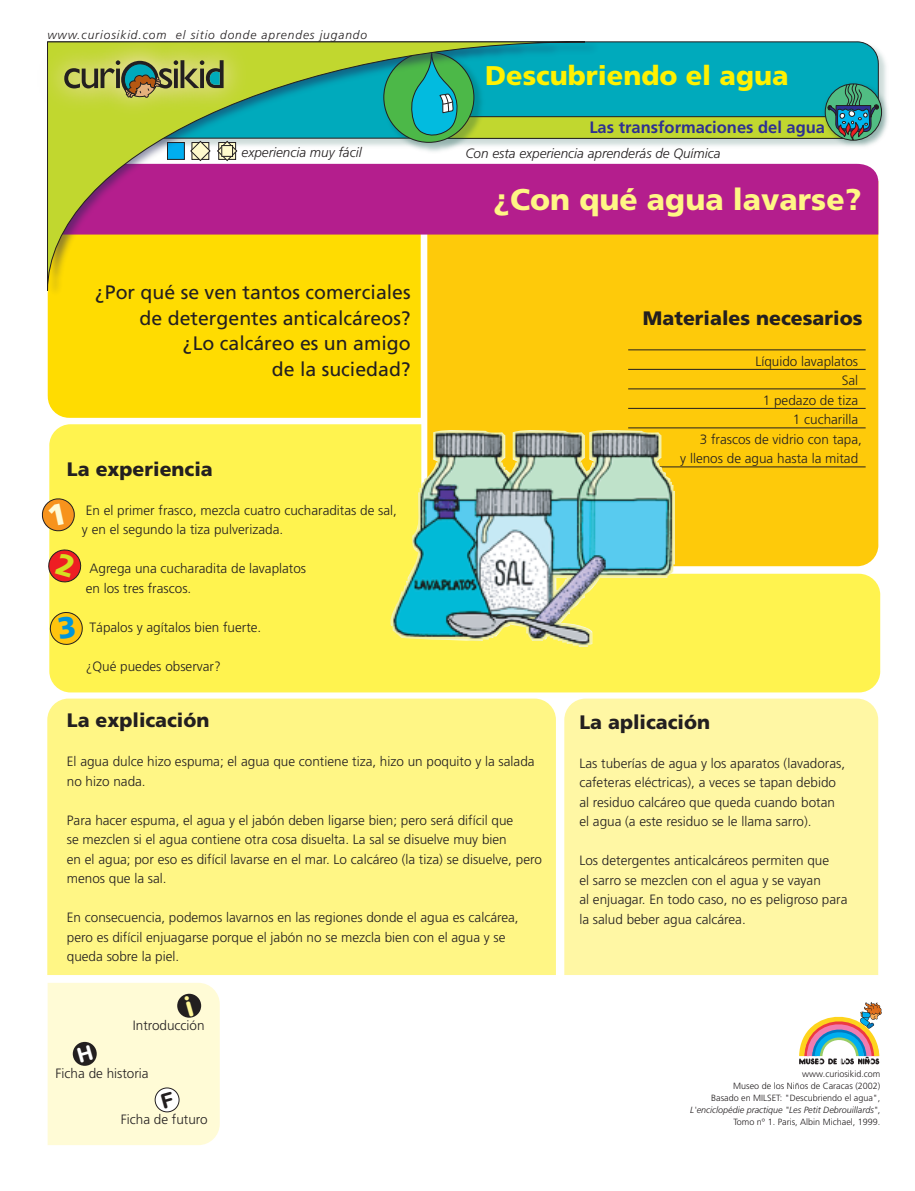
<style>
.page{position:relative;width:915px;height:1191px;background:#fff}
.page>*{position:absolute;margin:0;border:0;box-sizing:border-box;transform-origin:0 0}
.t1{font:900 30px "Frutiger";color:#fff685}
.t2{font:900 27px "Frutiger";color:#fff101}
.t3{font:19.5px/25.5px "Frutiger";color:#231f20;text-align:right}
.t4{font:900 19.5px "Frutiger";color:#231f20}
.t5{font:700 16.5px "Frutiger";color:#2e3092}
.t6{font:300 13.5px/19.5px "Frutiger";color:#231f20}
.t7{font:italic 300 13.5px "Frutiger";color:#231f20}
.t8{font:italic 300 12px "Frutiger";letter-spacing:.075em;color:#231f20}
.t9{font:300 9px/12px "Frutiger";color:#231f20;text-align:right}
.s1{font-style:italic}
</style>
<div class="page">
<div style="left:49px;top:424px;width:830px;height:268px;background:#fff34f"></div>
<div style="left:564px;top:698px;width:313px;height:277px;background:#fff7a4"></div>
<div style="left:47px;top:698px;width:508px;height:277px;background:#fff685"></div>
<div style="left:427px;top:234px;width:451px;height:332px;background:#feca0a"></div>
<div style="left:48px;top:296px;width:372px;height:122px;background:#ffdc01"></div>
<div style="left:599px;top:164px;width:279px;height:70px;background:#b41e8d"></div>
<svg style="left:599px;top:41px;width:279px;height:10px;background:#12a0b0"></svg>
<hr style="left:628px;top:388px;width:237px;height:1px;background:#231f20">
<hr style="left:628px;top:408px;width:237px;height:1px;background:#231f20">
<hr style="left:628px;top:427px;width:237px;height:1px;background:#231f20">
<hr style="left:628px;top:466px;width:237px;height:1px;background:#231f20">
<hr style="left:628px;top:369px;width:237px;height:1px;background:#231f20">
<hr style="left:628px;top:349px;width:237px;height:1px;background:#231f20">
<svg style="left:799px;top:1002px;width:82px;height:62px"></svg>
<img style="left:821px;top:81px;width:67px;height:66px">
<img style="left:47px;top:41px;width:552px;height:255px">
<svg style="left:47px;top:41px;width:538px;height:250px;background:#bf8c63"></svg>
<img style="left:47px;top:41px;width:9px;height:105px">
<img style="left:56px;top:41px;width:6px;height:105px">
<img style="left:217px;top:41px;width:64px;height:105px">
<img style="left:62px;top:41px;width:155px;height:111px">
<svg style="left:64px;top:60px;width:159px;height:38px;background:#919c53"></svg>
<svg style="left:410px;top:51px;width:469px;height:93px;background:#36ae96"></svg>
<img style="left:389px;top:428px;width:285px;height:219px">
<svg style="left:41px;top:497px;width:35px;height:36px"></svg>
<svg style="left:48px;top:548px;width:34px;height:35px"></svg>
<svg style="left:49px;top:611px;width:34px;height:35px"></svg>
<div style="left:48px;top:983px;width:172px;height:162px;background:#fffbd6"></div>
<p class="t8" style="left:47px;top:28px;width:321px">www.curiosikid.com el sitio donde aprendes jugando</p>
<p class="t7" style="left:241px;top:144px;width:121px">experiencia muy fácil</p>
<p class="t3" style="left:95px;top:279px;width:317px">¿Por qué se ven tantos comerciales de detergentes anticalcáreos?<br>¿Lo calcáreo es un amigo<br>de la suciedad?</p>
<p class="t4" style="left:67px;top:457px;width:147px">La experiencia</p>
<p class="t6" style="left:82px;top:500px;width:316px">En el primer frasco, mezcla cuatro cucharaditas de sal, y en el segundo la tiza pulverizada.</p>
<p class="t6" style="left:86px;top:559px;width:222px">Agrega una cucharadita de lavaplatos en los tres frascos.</p>
<p class="t6" style="left:89px;top:617px;width:173px">Tápalos y agítalos bien fuerte.</p>
<p class="t6" style="left:86px;top:656px;width:137px">¿Qué puedes observar?</p>
<p class="t2" style="left:485px;top:59px;width:305px">Descubriendo el agua</p>
<p class="t5" style="left:589px;top:118px;width:237px">Las transformaciones del agua</p>
<p class="t7" style="left:465px;top:146px;width:257px">Con esta experiencia aprenderás de Química</p>
<p class="t1" style="left:493px;top:182px;width:369px">¿Con qué agua lavarse?</p>
<p class="t4" style="left:642px;top:306px;width:221px">Materiales necesarios</p>
<p class="t6" style="left:680px;top:351px;width:183px;text-align:right">Líquido lavaplatos<br>Sal<br>1 pedazo de tiza<br>1 cucharilla<br>3 frascos de vidrio con tapa,<br>y llenos de agua hasta la mitad</p>
<p class="t4" style="left:67px;top:708px;width:144px">La explicación</p>
<p class="t6" style="left:67px;top:751px;width:469px">El agua dulce hizo espuma; el agua que contiene tiza, hizo un poquito y la salada no hizo nada.</p>
<p class="t6" style="left:67px;top:810px;width:476px">Para hacer espuma, el agua y el jabón deben ligarse bien; pero será difícil que<br>se mezclen si el agua contiene otra cosa disuelta. La sal se disuelve muy bien<br>en el agua; por eso es difícil lavarse en el mar. Lo calcáreo (la tiza) se disuelve, pero menos que la sal.</p>
<p class="t6" style="left:67px;top:907px;width:453px">En consecuencia, podemos lavarnos en las regiones donde el agua es calcárea, pero es difícil enjuagarse porque el jabón no se mezcla bien con el agua y se queda sobre la piel.</p>
<p class="t6" style="left:133px;top:1015px;width:73px">Introducción</p>
<p class="t6" style="left:56px;top:1063px;width:95px">Ficha de historia</p>
<p class="t6" style="left:121px;top:1109px;width:88px">Ficha de futuro</p>
<p class="t4" style="left:579px;top:710px;width:132px">La aplicación</p>
<p class="t6" style="left:579px;top:753px;width:267px">Las tuberías de agua y los aparatos (lavadoras, cafeteras eléctricas), a veces se tapan debido al residuo calcáreo que queda cuando botan el agua (a este residuo se le llama sarro).</p>
<p class="t6" style="left:579px;top:850px;width:269px">Los detergentes anticalcáreos permiten que<br>el sarro se mezclen con el agua y se vayan<br>al enjuagar. En todo caso, no es peligroso para la salud beber agua calcárea.</p>
<p class="t9" style="left:690px;top:1067px;width:191px">www.curiosikid.com<br>Museo de los Niños de Caracas (2002)<br>Basado en MILSET: "Descubriendo el agua", <span class="s1">L'enciclopédie practique "Les Petit Debrouillards"</span>, Tomo nº 1. Paris, Albin Michael, 1999.</p>
</div>
